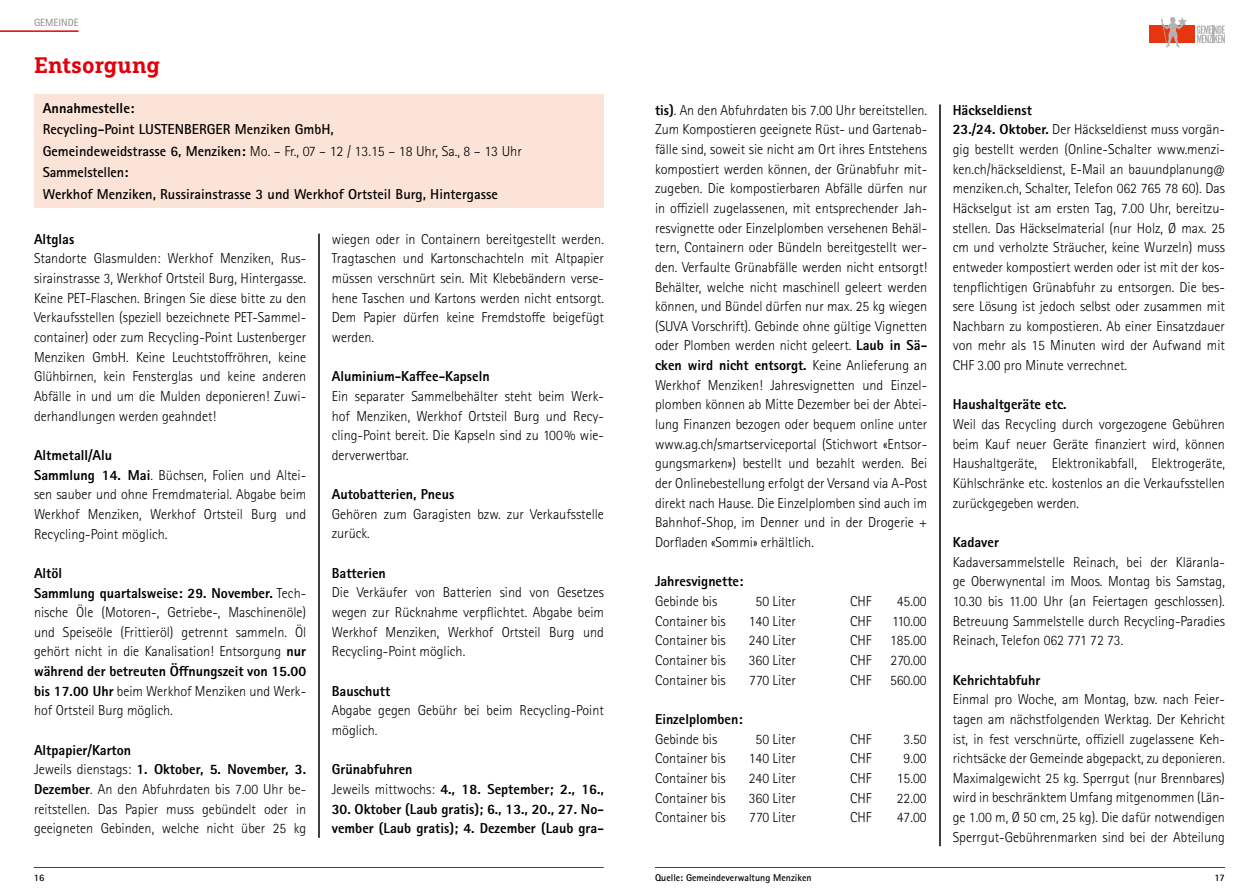
<style>
.page{position:relative;width:1259px;height:893px;background:#fff}
.page>*{position:absolute;margin:0;border:0;box-sizing:border-box;transform-origin:0 0}
.t1{font:700 22.5px "Marselis Slab Pro";color:#e3000b}
.t2{font:300 14.4px/19.6px "Rotis Sans Serif Std";color:#000;text-align:justify}
.t3{font:800 14.4px/19.6px "Rotis Sans Serif Std";color:#000}
.t4{font:700 14.4px/21.5px "Rotis Sans Serif Std";color:#000}
.t5{font:10.5px "Rotis Sans Serif Std";color:#868786}
.t6{font:700 9.9px "Rotis Sans Serif Std";color:#000}
.s1{font-weight:300}
.s2{font-weight:800}
</style>
<div class="page">
<hr style="left:0;top:30px;width:79px;height:2px;background:#e3000b">
<hr style="left:34px;top:867px;width:570px;height:1px;background:#e3000b">
<hr style="left:655px;top:867px;width:570px;height:1px;background:#e3000b">
<div style="left:1149px;top:26px;width:45px;height:17px;background:#e6360f"></div>
<svg style="left:1197px;top:25px;width:28px;height:18px"></svg>
<svg style="left:1161px;top:17px;width:26px;height:31px"></svg>
<hr style="left:319px;top:234px;width:1px;height:604px;background:#000">
<hr style="left:939px;top:105px;width:1px;height:741px;background:#000">
<div style="left:34px;top:94px;width:570px;height:114px;background:#fce3d8"></div>
<p class="t5" style="left:34px;top:16px;width:46px">GEMEINDE</p>
<h1 class="t1" style="left:34px;top:51px;width:128px">Entsorgung</h1>
<p class="t3" style="left:43px;top:98px;width:93px">Annahmestelle:</p>
<p class="t4" style="left:43px;top:119px;width:481px">Recycling-Point LUSTENBERGER Menziken GmbH,<br>Gemeindeweidstrasse 6, Menziken: <span class="s1">Mo. – Fr., 07 – 12 / 13.15 – 18 Uhr, Sa., 8 – 13 Uhr </span>Sammelstellen:<br>Werkhof Menziken, Russirainstrasse 3 und Werkhof Ortsteil Burg, Hintergasse</p>
<p class="t3" style="left:34px;top:229px;width:42px">Altglas</p>
<p class="t2" style="left:34px;top:249px;width:274px">Standorte Glasmulden: Werkhof Menziken, Rus&shy;sirainstrasse 3, Werkhof Ortsteil Burg, Hintergasse.<br>Keine PET-Flaschen. Bringen Sie diese bitte zu den Verkaufsstellen (speziell bezeichnete PET-Sammel&shy;container) oder zum Recycling-Point Lustenberger Menziken GmbH. Keine Leuchtstoffröhren, keine Glühbirnen, kein Fensterglas und keine anderen Abfälle in und um die Mulden deponieren! Zuwi&shy;derhandlungen werden geahndet!</p>
<p class="t2" style="left:34px;top:445px;width:274px;text-align:left"><span class="s2">Altmetall/Alu<br>Sammlung 14. Mai</span>. Büchsen, Folien und Altei&shy;sen sauber und ohne Fremdmaterial. Abgabe beim Werkhof Menziken, Werkhof Ortsteil Burg und Recycling-Point möglich.</p>
<p class="t2" style="left:34px;top:563px;width:274px;text-align:left"><span class="s2">Altöl<br>Sammlung quartalsweise: 29. November.</span> Tech&shy;nische Öle (Motoren-, Getriebe-, Maschinenöle) und Speiseöle (Frittieröl) getrennt sammeln. Öl gehört nicht in die Kanalisation! Entsorgung <span class="s2">nur während der betreuten Öffnungszeit von 15.00 bis 17.00 Uhr</span> beim Werkhof Menziken und Werk&shy;hof Ortsteil Burg möglich.</p>
<p class="t2" style="left:34px;top:740px;width:274px;text-align:left"><span class="s2">Altpapier/Karton<br></span>Jeweils dienstags: <span class="s2">1. Oktober, 5. November, 3.<br>Dezember</span>. An den Abfuhrdaten bis 7.00 Uhr be&shy;reitstellen. Das Papier muss gebündelt oder in geeigneten Gebinden, welche nicht über 25 kg</p>
<p class="t2" style="left:332px;top:229px;width:274px">wiegen oder in Containern bereitgestellt werden.<br>Tragtaschen und Kartonschachteln mit Altpapier müssen verschnürt sein. Mit Klebebändern verse&shy;hene Taschen und Kartons werden nicht entsorgt.<br>Dem Papier dürfen keine Fremdstoffe beigefügt werden.</p>
<p class="t3" style="left:332px;top:366px;width:159px">Aluminium-Kaffee-Kapseln</p>
<p class="t2" style="left:332px;top:386px;width:274px">Ein separater Sammelbehälter steht beim Werk&shy;hof Menziken, Werkhof Ortsteil Burg und Recy&shy;cling-Point bereit. Die Kapseln sind zu 100% wie&shy;derverwertbar.</p>
<p class="t3" style="left:332px;top:484px;width:124px">Autobatterien, Pneus</p>
<p class="t2" style="left:332px;top:504px;width:274px">Gehören zum Garagisten bzw. zur Verkaufsstelle zurück.</p>
<p class="t3" style="left:332px;top:563px;width:56px">Batterien</p>
<p class="t2" style="left:332px;top:583px;width:274px">Die Verkäufer von Batterien sind von Gesetzes wegen zur Rücknahme verpflichtet. Abgabe beim Werkhof Menziken, Werkhof Ortsteil Burg und Recycling-Point möglich.</p>
<p class="t3" style="left:332px;top:681px;width:60px">Bauschutt</p>
<p class="t2" style="left:332px;top:701px;width:274px">Abgabe gegen Gebühr bei beim Recycling-Point möglich.</p>
<p class="t3" style="left:332px;top:759px;width:274px">Grünabfuhren<br><span class="s1">Jeweils mittwochs:</span> 4., 18. September; 2., 16.,</p>
<p class="t3" style="left:332px;top:799px;width:274px">30. Oktober (Laub gratis); 6., 13., 20., 27. No&shy;vember (Laub gratis); 4. Dezember (Laub gra-</p>
<p class="t2" style="left:655px;top:100px;width:274px"><span class="s2">tis)</span>. An den Abfuhrdaten bis 7.00 Uhr bereitstellen.<br>Zum Kompostieren geeignete Rüst- und Gartenab&shy;fälle sind, soweit sie nicht am Ort ihres Entstehens kompostiert werden können, der Grünabfuhr mit&shy;zugeben. Die kompostierbaren Abfälle dürfen nur in offiziell zugelassenen, mit entsprechender Jah&shy;resvignette oder Einzelplomben versehenen Behäl&shy;tern, Containern oder Bündeln bereitgestellt wer&shy;den. Verfaulte Grünabfälle werden nicht entsorgt!<br>Behälter, welche nicht maschinell geleert werden können, und Bündel dürfen nur max. 25 kg wiegen (SUVA Vorschrift). Gebinde ohne gültige Vignetten oder Plomben werden nicht geleert. <span class="s2">Laub in Sä&shy;cken wird nicht entsorgt.</span> Keine Anlieferung an Werkhof Menziken! Jahresvignetten und Einzel&shy;plomben können ab Mitte Dezember bei der Abtei&shy;lung Finanzen bezogen oder bequem online unter www.ag.ch/smartserviceportal (Stichwort «Entsor&shy;gungsmarken») bestellt und bezahlt werden. Bei der Onlinebestellung erfolgt der Versand via A-Post direkt nach Hause. Die Einzelplomben sind auch im Bahnhof-Shop, im Denner und in der Drogerie + Dorfladen «Sommi» erhältlich.</p>
<p class="t3" style="left:655px;top:571px;width:90px">Jahresvignette:</p>
<p class="t2" style="left:655px;top:591px;width:64px">Gebinde bis</p>
<p class="t2" style="left:755px;top:591px;width:42px">50 Liter</p>
<p class="t2" style="left:850px;top:591px;width:23px">CHF</p>
<p class="t2" style="left:897px;top:591px;width:31px">45.00</p>
<p class="t2" style="left:655px;top:611px;width:72px">Container bis</p>
<p class="t2" style="left:749px;top:611px;width:49px">140 Liter</p>
<p class="t2" style="left:850px;top:611px;width:23px">CHF</p>
<p class="t2" style="left:892px;top:611px;width:36px">110.00</p>
<p class="t2" style="left:655px;top:631px;width:72px">Container bis</p>
<p class="t2" style="left:749px;top:631px;width:49px">240 Liter</p>
<p class="t2" style="left:850px;top:631px;width:23px">CHF</p>
<p class="t2" style="left:890px;top:631px;width:38px">185.00</p>
<p class="t2" style="left:655px;top:650px;width:72px">Container bis</p>
<p class="t2" style="left:749px;top:650px;width:49px">360 Liter</p>
<p class="t2" style="left:850px;top:650px;width:23px">CHF</p>
<p class="t2" style="left:890px;top:650px;width:38px">270.00</p>
<p class="t2" style="left:655px;top:670px;width:72px">Container bis</p>
<p class="t2" style="left:749px;top:670px;width:48px">770 Liter</p>
<p class="t2" style="left:850px;top:670px;width:23px">CHF</p>
<p class="t2" style="left:890px;top:670px;width:38px">560.00</p>
<p class="t3" style="left:655px;top:709px;width:89px">Einzelplomben:</p>
<p class="t2" style="left:655px;top:729px;width:64px">Gebinde bis</p>
<p class="t2" style="left:755px;top:729px;width:42px">50 Liter</p>
<p class="t2" style="left:850px;top:729px;width:23px">CHF</p>
<p class="t2" style="left:903px;top:729px;width:24px">3.50</p>
<p class="t2" style="left:655px;top:749px;width:72px">Container bis</p>
<p class="t2" style="left:749px;top:749px;width:49px">140 Liter</p>
<p class="t2" style="left:850px;top:749px;width:23px">CHF</p>
<p class="t2" style="left:903px;top:749px;width:24px">9.00</p>
<p class="t2" style="left:655px;top:768px;width:72px">Container bis</p>
<p class="t2" style="left:749px;top:768px;width:49px">240 Liter</p>
<p class="t2" style="left:850px;top:768px;width:23px">CHF</p>
<p class="t2" style="left:897px;top:768px;width:31px">15.00</p>
<p class="t2" style="left:655px;top:788px;width:72px">Container bis</p>
<p class="t2" style="left:749px;top:788px;width:49px">360 Liter</p>
<p class="t2" style="left:850px;top:788px;width:23px">CHF</p>
<p class="t2" style="left:897px;top:788px;width:31px">22.00</p>
<p class="t2" style="left:655px;top:808px;width:72px">Container bis</p>
<p class="t2" style="left:749px;top:808px;width:48px">770 Liter</p>
<p class="t2" style="left:850px;top:808px;width:23px">CHF</p>
<p class="t2" style="left:897px;top:808px;width:31px">47.00</p>
<p class="t6" style="left:34px;top:871px;width:12px">16</p>
<p class="t6" style="left:655px;top:871px;width:158px">Quelle: Gemeindeverwaltung Menziken</p>
<p class="t2" style="left:952px;top:100px;width:274px;text-align:left"><span class="s2">Häckseldienst<br>23./24. Oktober.</span> Der Häckseldienst muss vorgän&shy;gig bestellt werden (Online-Schalter www.menzi&shy;ken.ch/häckseldienst, E-Mail an bauundplanung@ menziken.ch, Schalter, Telefon 062 765 78 60). Das Häckselgut ist am ersten Tag, 7.00 Uhr, bereitzu&shy;stellen. Das Häckselmaterial (nur Holz, Ø max. 25 cm und verholzte Sträucher, keine Wurzeln) muss entweder kompostiert werden oder ist mit der kos&shy;tenpflichtigen Grünabfuhr zu entsorgen. Die bes&shy;sere Lösung ist jedoch selbst oder zusammen mit Nachbarn zu kompostieren. Ab einer Einsatzdauer von mehr als 15 Minuten wird der Aufwand mit CHF 3.00 pro Minute verrechnet.</p>
<p class="t3" style="left:952px;top:395px;width:115px">Haushaltgeräte etc.</p>
<p class="t2" style="left:952px;top:415px;width:274px">Weil das Recycling durch vorgezogene Gebühren beim Kauf neuer Geräte finanziert wird, können Haushaltgeräte, Elektronikabfall, Elektrogeräte, Kühlschränke etc. kostenlos an die Verkaufsstellen zurückgegeben werden.</p>
<p class="t3" style="left:952px;top:532px;width:48px">Kadaver</p>
<p class="t2" style="left:952px;top:552px;width:274px">Kadaversammelstelle Reinach, bei der Kläranla&shy;ge Oberwynental im Moos. Montag bis Samstag, 10.30 bis 11.00 Uhr (an Feiertagen geschlossen).<br>Betreuung Sammelstelle durch Recycling-Paradies Reinach, Telefon 062 771 72 73.</p>
<p class="t3" style="left:952px;top:670px;width:89px">Kehrichtabfuhr</p>
<p class="t2" style="left:952px;top:690px;width:274px">Einmal pro Woche, am Montag, bzw. nach Feier&shy;tagen am nächstfolgenden Werktag. Der Kehricht ist, in fest verschnürte, offiziell zugelassene Keh&shy;richtsäcke der Gemeinde abgepackt, zu deponieren.<br>Maximalgewicht 25 kg. Sperrgut (nur Brennbares) wird in beschränktem Umfang mitgenommen (Län&shy;ge 1.00 m, Ø 50 cm, 25 kg). Die dafür notwendigen Sperrgut-Gebührenmarken sind bei der Abteilung</p>
<p class="t6" style="left:1214px;top:871px;width:12px">17</p>
</div>
